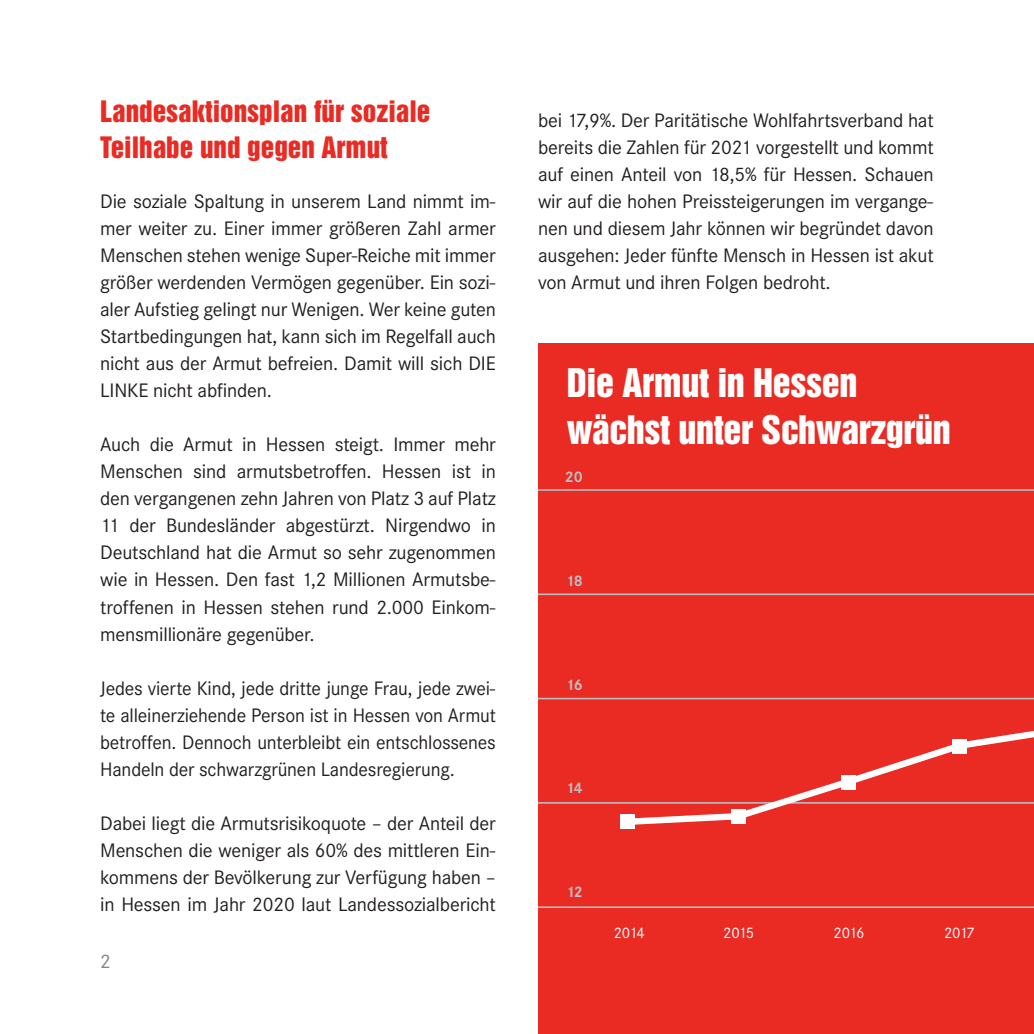
<style>
.page{position:relative;width:1034px;height:1034px;background:#fff}
.page>*{position:absolute;margin:0;border:0;box-sizing:border-box;transform-origin:0 0}
.t1{font:36px/47.2px "Helvetica Inserat LT Std";letter-spacing:-.01em;color:#fff}
.t2{font:27px/36px "Helvetica Inserat LT Std";color:#ea2b23}
.t3{font:20.25px/27px "Corporate S";letter-spacing:-.01em;color:#231f20;text-align:justify}
.t4{font:20.25px "Corporate S";color:#838489}
.t5{font:15.75px "Corporate S";letter-spacing:-.07em;color:#fff}
.t6{font:700 15.75px "Corporate S";letter-spacing:-.07em;color:#bcbdc0}
</style>
<div class="page">
<div style="left:538px;top:343px;width:495px;height:690px;background:#ea2b23"></div>
<hr style="left:538px;top:906px;width:495px;height:1px;background:#bcbdc0">
<hr style="left:538px;top:801px;width:495px;height:2px;background:#bcbdc0">
<hr style="left:538px;top:697px;width:495px;height:2px;background:#bcbdc0">
<hr style="left:538px;top:593px;width:495px;height:2px;background:#bcbdc0">
<hr style="left:538px;top:489px;width:495px;height:1px;background:#bcbdc0">
<svg style="left:621px;top:593px;width:412px;height:235px"></svg>
<div style="left:952px;top:739px;width:14px;height:14px;background:#fff"></div>
<div style="left:840px;top:775px;width:14px;height:14px;background:#fff"></div>
<div style="left:730px;top:808px;width:14px;height:14px;background:#fff"></div>
<div style="left:620px;top:814px;width:14px;height:14px;background:#fff"></div>
<h2 class="t2" style="left:100px;top:94px;width:331px">Landesaktionsplan für soziale<br>Teilhabe und gegen Armut</h2>
<p class="t3" style="left:100px;top:188px;width:397px">Die soziale Spaltung in unserem Land nimmt im&shy;mer weiter zu. Einer immer größeren Zahl armer Menschen stehen wenige Super-Reiche mit immer größer werdenden Vermögen gegenüber. Ein sozi&shy;aler Aufstieg gelingt nur Wenigen. Wer keine guten Startbedingungen hat, kann sich im Regelfall auch nicht aus der Armut befreien. Damit will sich DIE LINKE nicht abfinden.</p>
<p class="t3" style="left:100px;top:431px;width:397px">Auch die Armut in Hessen steigt. Immer mehr Menschen sind armutsbetroffen. Hessen ist in den vergangenen zehn Jahren von Platz 3 auf Platz 11 der Bundesländer abgestürzt. Nirgendwo in Deutschland hat die Armut so sehr zugenommen wie in Hessen. Den fast 1,2 Millionen Armutsbe&shy;troffenen in Hessen stehen rund 2.000 Einkom&shy;mensmillionäre gegenüber.</p>
<p class="t3" style="left:100px;top:674px;width:397px">Jedes vierte Kind, jede dritte junge Frau, jede zwei&shy;te alleinerziehende Person ist in Hessen von Armut betroffen. Dennoch unterbleibt ein entschlossenes Handeln der schwarzgrünen Landesregierung.</p>
<p class="t3" style="left:100px;top:809px;width:397px">Dabei liegt die Armutsrisikoquote – der Anteil der Menschen die weniger als 60% des mittleren Ein&shy;kommens der Bevölkerung zur Verfügung haben – in Hessen im Jahr 2020 laut Landessozialbericht</p>
<p class="t4" style="left:100px;top:949px;width:12px">2</p>
<p class="t3" style="left:538px;top:107px;width:397px">bei 17,9%. Der Paritätische Wohlfahrtsverband hat bereits die Zahlen für 2021 vorgestellt und kommt auf einen Anteil von 18,5% für Hessen. Schauen wir auf die hohen Preissteigerungen im vergange&shy;nen und diesem Jahr können wir begründet davon ausgehen: Jeder fünfte Mensch in Hessen ist akut von Armut und ihren Folgen bedroht.</p>
<h1 class="t1" style="left:566px;top:360px;width:385px">Die Armut in Hessen wächst unter Schwarzgrün</h1>
<p class="t6" style="left:565px;top:468px;width:19px">20</p>
<p class="t6" style="left:565px;top:571px;width:18px">18</p>
<p class="t6" style="left:566px;top:675px;width:18px">16</p>
<p class="t6" style="left:565px;top:778px;width:18px">14</p>
<p class="t6" style="left:566px;top:882px;width:18px">12</p>
<p class="t5" style="left:613px;top:923px;width:33px">2014</p>
<p class="t5" style="left:723px;top:923px;width:33px">2015</p>
<p class="t5" style="left:833px;top:923px;width:32px">2016</p>
<p class="t5" style="left:943px;top:923px;width:32px">2017</p>
</div>
